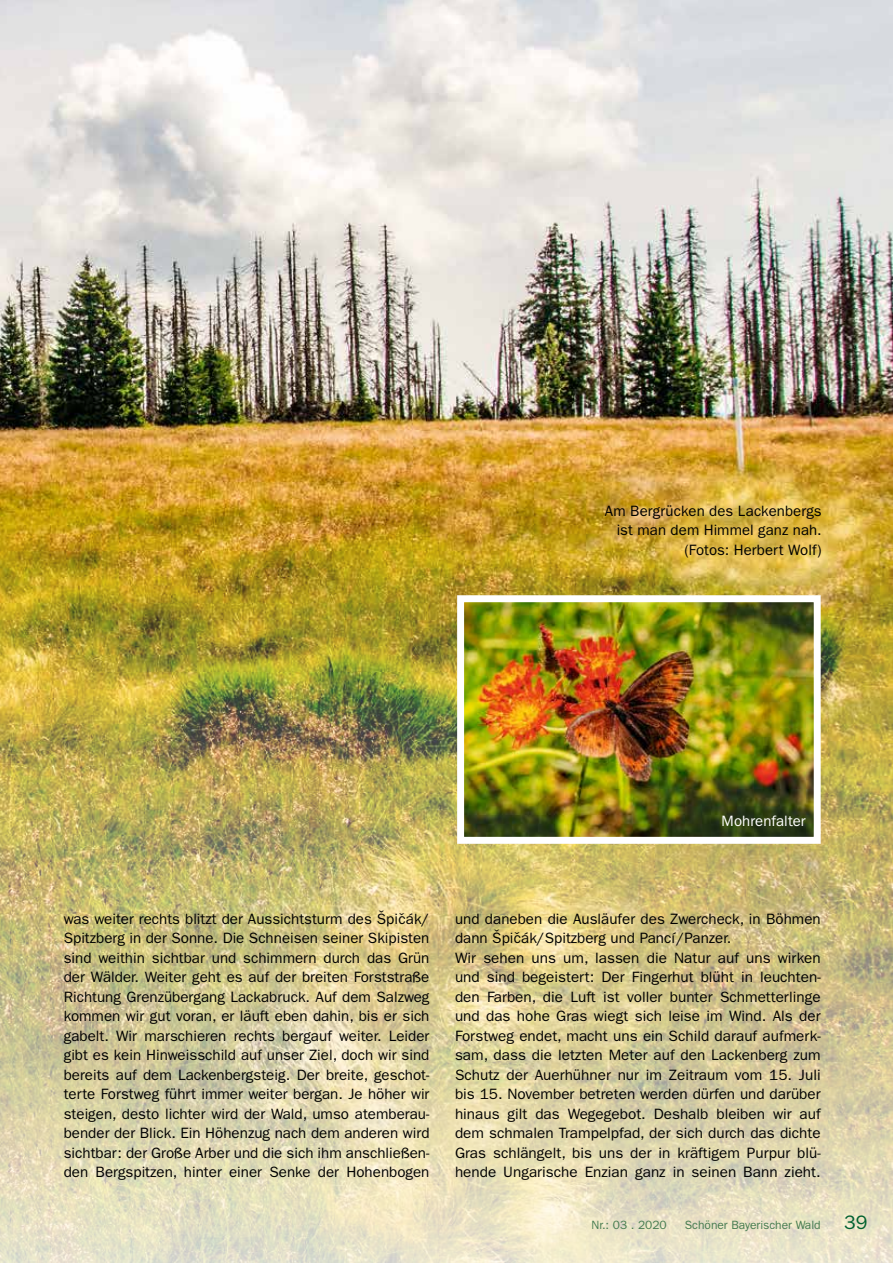
<style>
.page{position:relative;width:893px;height:1263px;background:#fff}
.page>*{position:absolute;margin:0;border:0;box-sizing:border-box;transform-origin:0 0}
.t1{font:15px/19.5px "Franklin Gothic";color:#000;text-align:right}
.t2{font:15px "Franklin Gothic";letter-spacing:.005em;color:#fff}
.t3{font:12px "Franklin Gothic";color:#457b4f}
.s1{font-size:19.5px;color:#006030}
</style>
<div class="page">
<img style="left:0;top:0;width:893px;height:1263px">
<img style="left:465px;top:603px;width:348px;height:233px">
<div style="left:457px;top:595px;width:364px;height:249px;border:7px solid #fff"></div>
<p class="t1" style="left:605px;top:501px;width:218px">Am Bergrücken des Lackenbergs ist man dem Himmel ganz nah. (Fotos: Herbert Wolf)</p>
<p class="t2" style="left:721px;top:812px;width:86px">Mohrenfalter</p>
<p class="t1" style="left:64px;top:909px;width:367px;text-align:justify">was weiter rechts blitzt der Aussichtsturm des Špiˇcák/ Spitzberg in der Sonne. Die Schneisen seiner Skipisten sind weithin sichtbar und schimmern durch das Grün der Wälder. Weiter geht es auf der breiten Forststraße Richtung Grenzübergang Lackabruck. Auf dem Salzweg kommen wir gut voran, er läuft eben dahin, bis er sich gabelt. Wir marschieren rechts bergauf weiter. Leider gibt es kein Hinweisschild auf unser Ziel, doch wir sind bereits auf dem Lackenbergsteig. Der breite, geschot&shy;terte Forstweg führt immer weiter bergan. Je höher wir steigen, desto lichter wird der Wald, umso atemberau&shy;bender der Blick. Ein Höhenzug nach dem anderen wird sichtbar: der Große Arber und die sich ihm anschließen&shy;den Bergspitzen, hinter einer Senke der Hohenbogen</p>
<p class="t1" style="left:455px;top:909px;width:367px;text-align:left">und daneben die Ausläufer des Zwercheck, in Böhmen dann Špiˇcák/Spitzberg und Pancíř/Panzer.<br>Wir sehen uns um, lassen die Natur auf uns wirken und sind begeistert: Der Fingerhut blüht in leuchten&shy;den Farben, die Luft ist voller bunter Schmetterlinge und das hohe Gras wiegt sich leise im Wind. Als der Forstweg endet, macht uns ein Schild darauf aufmerk&shy;sam, dass die letzten Meter auf den Lackenberg zum Schutz der Auerhühner nur im Zeitraum vom 15. Juli bis 15. November betreten werden dürfen und darüber hinaus gilt das Wegegebot. Deshalb bleiben wir auf dem schmalen Trampelpfad, der sich durch das dichte Gras schlängelt, bis uns der in kräftigem Purpur blü&shy;hende Ungarische Enzian ganz in seinen Bann zieht.</p>
<p class="t3" style="left:591px;top:1218px;width:77px">Nr.: 03 . 2020</p>
<p class="t3" style="left:685px;top:1218px;width:184px">Schöner Bayerischer Wald <span class="s1">39</span></p>
</div>
